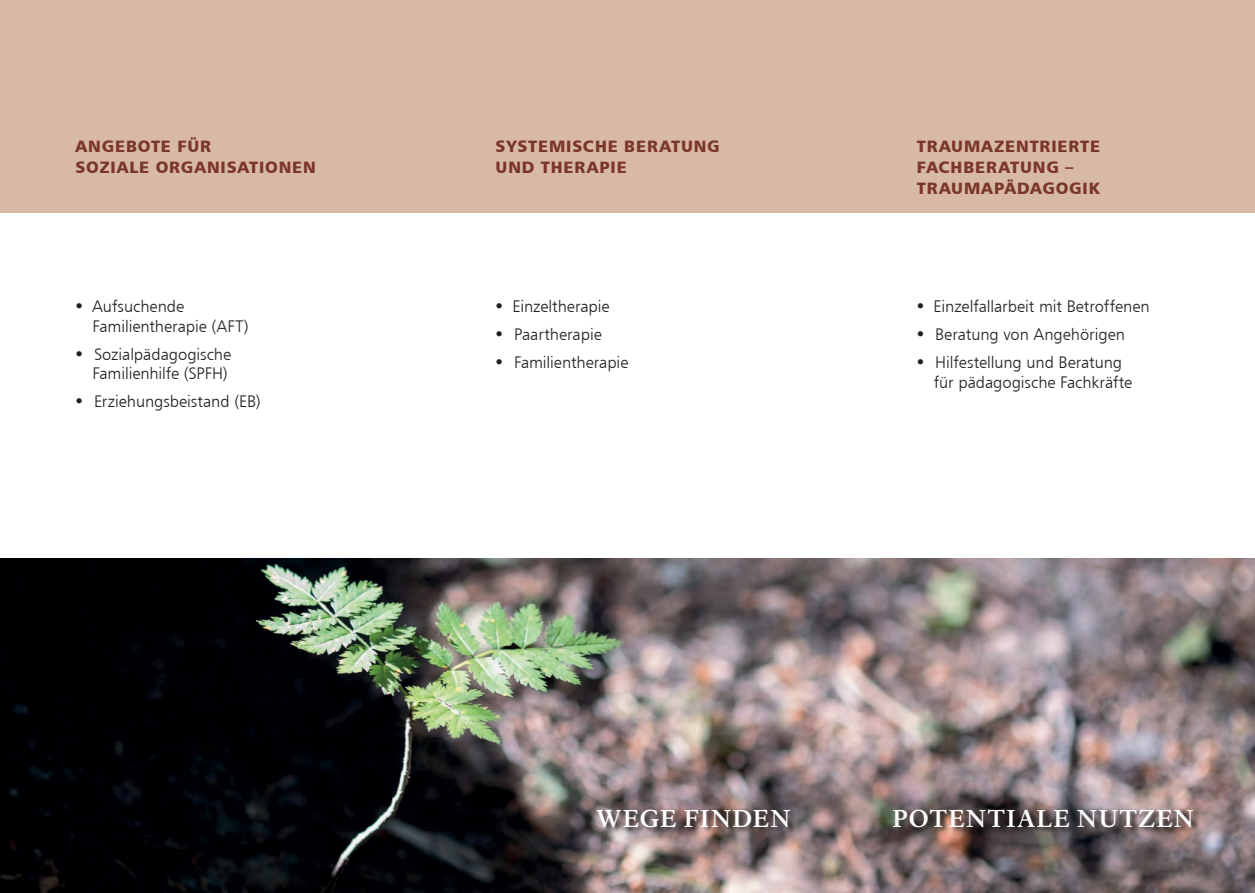
<style>
.page{position:relative;width:1255px;height:893px;background:#fff}
.page>*{position:absolute;margin:0;border:0;box-sizing:border-box;transform-origin:0 0}
.t1{font:700 24px "Rawlinson";letter-spacing:.035em;color:#fff}
.t2{font:16.5px/28px "Humanist 777 BT Light B";letter-spacing:-.005em;color:#231f20}
.t3{font:16.5px/21px "Humanist 777 BT Black B";letter-spacing:.05em;color:#7b362a}
.t4{font:300 15px/28px "Frutiger LT Std";color:#231f20;text-align:justify}
</style>
<div class="page">
<div style="left:0;top:0;width:1254px;height:213px;background:#d8b9a5"></div>
<img style="left:0;top:558px;width:1254px;height:335px">
<svg style="left:596px;top:808px;width:605px;height:26px;background:#6c5d5c"></svg>
<p class="t3" style="left:75px;top:135px;width:242px">ANGEBOTE FÜR<br>SOZIALE ORGANISATIONEN</p>
<p class="t4" style="left:75px;top:292px;width:9px">•</p>
<p class="t4" style="left:75px;top:340px;width:9px">•</p>
<p class="t4" style="left:75px;top:387px;width:9px">•</p>
<p class="t2" style="left:92px;top:296px;width:158px;line-height:19.5px">Aufsuchende<br>Familientherapie (AFT)</p>
<p class="t2" style="left:92px;top:344px;width:140px;line-height:19.5px">Sozialpädagogische<br>Familienhilfe (SPFH)</p>
<p class="t2" style="left:94px;top:387px;width:168px">Erziehungsbeistand (EB)</p>
<p class="t3" style="left:495px;top:135px;width:226px">SYSTEMISCHE BERATUNG<br>UND THERAPIE</p>
<p class="t4" style="left:495px;top:292px;width:9px">• • •</p>
<p class="t2" style="left:512px;top:292px;width:117px">Einzeltherapie<br>Paartherapie<br>Familientherapie</p>
<p class="t3" style="left:916px;top:135px;width:185px">TRAUMAZENTRIERTE<br>FACHBERATUNG –<br>TRAUMAPÄDAGOGIK</p>
<p class="t4" style="left:916px;top:292px;width:9px">• • •</p>
<p class="t2" style="left:933px;top:292px;width:217px">Einzelfallarbeit mit Betroffenen<br>Beratung von Angehörigen<br>Hilfestellung und Beratung</p>
<p class="t2" style="left:933px;top:368px;width:200px">für pädagogische Fachkräfte</p>
<h1 class="t1" style="left:596px;top:804px;width:196px">WEGE FINDEN</h1>
<h1 class="t1" style="left:892px;top:804px;width:303px">POTENTIALE NUTZEN</h1>
</div>
